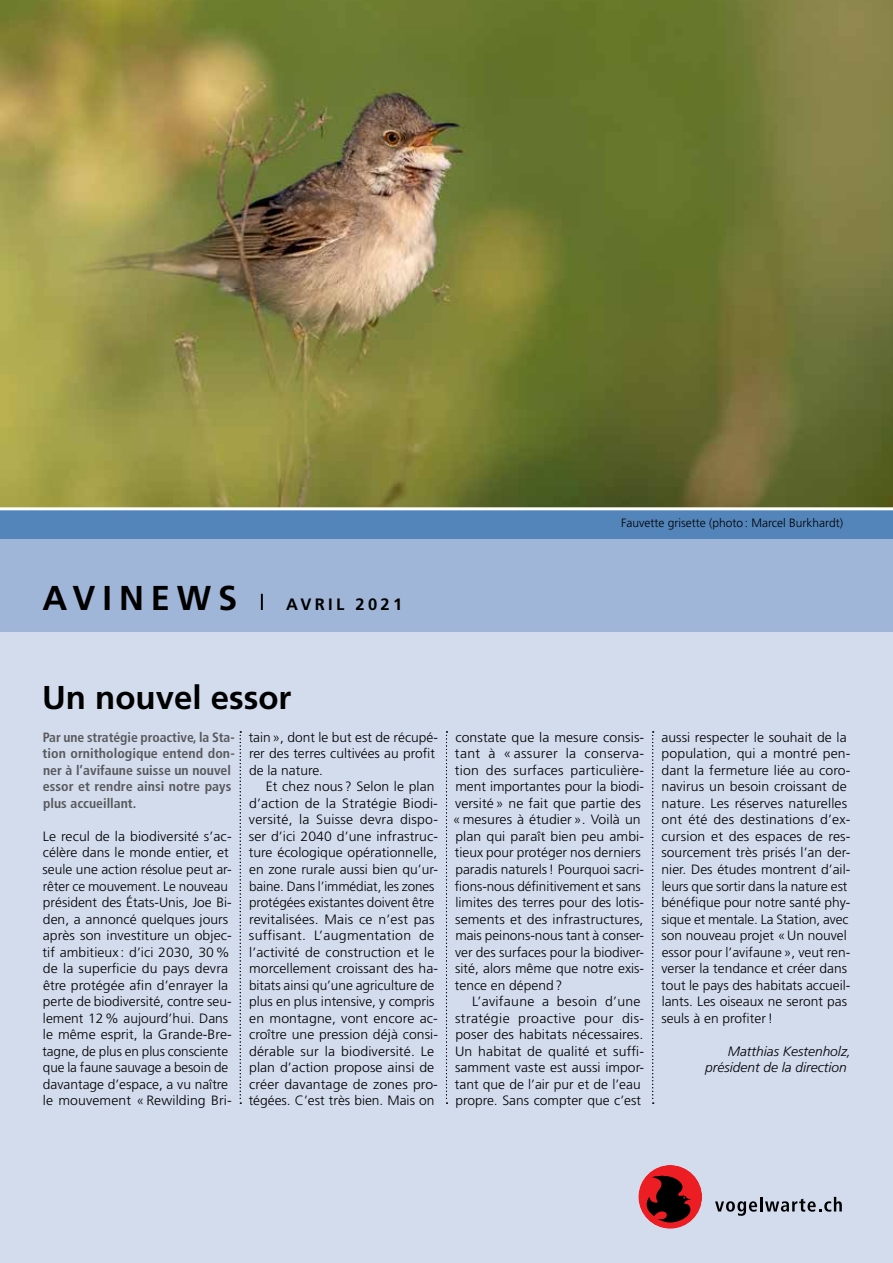
<style>
.page{position:relative;width:893px;height:1263px;background:#fff}
.page>*{position:absolute;margin:0;border:0;box-sizing:border-box;transform-origin:0 0}
.t1{font:700 34.5px "Frutiger";letter-spacing:.2em;color:#000}
.t2{font:700 33px "Frutiger";color:#000}
.t3{font:700 16.5px "Frutiger";letter-spacing:.2em;color:#000}
.t4{font:300 13.5px/16.5px "Frutiger";color:#000}
.t5{font:300 13.5px/16.5px "Frutiger";color:#000;scale:1.04 1}
.t6{font:700 condensed 13.5px/16.5px "Frutiger";color:#58595b}
.t7{font:italic 300 13.5px/16.5px "Frutiger";color:#000}
.t8{font:300 12px "Frutiger";color:#000}
</style>
<div class="page">
<img style="left:0;top:0;width:893px;height:507px">
<div style="left:0;top:626px;width:893px;height:637px;background:#d3dced"></div>
<div style="left:0;top:539px;width:893px;height:92px;background:#a0b6d8"></div>
<div style="left:0;top:509px;width:893px;height:30px;background:#5385bb"></div>
<hr style="left:0;top:507px;width:893px;height:3px;background:#fff">
<svg style="left:715px;top:1201px;width:42px;height:15px"></svg>
<hr style="left:760px;top:1197px;width:3px;height:14px;background:#000">
<svg style="left:765px;top:1197px;width:77px;height:15px"></svg>
<div style="left:638px;top:1165px;width:64px;height:64px;background:#ed1d24;border-radius:50%"></div>
<svg style="left:646px;top:1172px;width:45px;height:51px"></svg>
<svg style="left:261px;top:594px;width:2px;height:16px"></svg>
<svg style="left:240px;top:731px;width:1px;height:373px"></svg>
<svg style="left:446px;top:731px;width:1px;height:373px"></svg>
<svg style="left:652px;top:731px;width:2px;height:373px"></svg>
<h1 class="t1" style="left:43px;top:578px;width:196px">AVINEWS</h1>
<p class="t3" style="left:286px;top:594px;width:117px">AVRIL 2021</p>
<p class="t8" style="left:621px;top:516px;width:223px">Fauvette grisette (photo: Marcel Burkhardt)</p>
<h2 class="t2" style="left:42px;top:678px;width:251px">Un nouvel essor</h2>
<p class="t6" style="left:43px;top:729px;width:194px">Par une stratégie proactive, la Sta&shy;tion ornithologique entend don&shy;ner à l’avifaune suisse un nouvel essor et rendre ainsi notre pays plus accueillant.</p>
<p class="t5" style="left:42px;top:828px;width:183px">Le recul de la biodiversité s’ac&shy;célère dans le monde entier, et seule une action résolue peut ar&shy;rêter ce mouvement. Le nouveau président des États-Unis, Joe Bi&shy;den, a annoncé quelques jours après son investiture un objec&shy;tif ambitieux : d’ici 2030, 30% de la superficie du pays devra être protégée afin d’enrayer la perte de biodiversité, contre seu&shy;lement 12% aujourd’hui. Dans le même esprit, la Grande-Bre&shy;tagne, de plus en plus consciente que la faune sauvage a besoin de davantage d’espace, a vu naître le mouvement « Rewilding Bri-</p>
<p class="t4" style="left:249px;top:729px;width:191px">tain», dont le but est de récupé&shy;rer des terres cultivées au profit de la nature.</p>
<p class="t4" style="left:249px;top:778px;width:191px;text-indent:17px">Et chez nous ? Selon le plan d’action de la Stratégie Biodi&shy;versité, la Suisse devra dispo&shy;ser d’ici 2040 d’une infrastruc&shy;ture écologique opérationnelle, en zone rurale aussi bien qu’ur&shy;baine. Dans l’immédiat, les zones protégées existantes doivent être revitalisées. Mais ce n’est pas suffisant. L’augmentation de l’activité de construction et le morcellement croissant des ha&shy;bitats ainsi qu’une agriculture de plus en plus intensive, y compris en montagne, vont encore ac&shy;croître une pression déjà consi&shy;dérable sur la biodiversité. Le plan d’action propose ainsi de créer davantage de zones pro&shy;tégées. C’est très bien. Mais on</p>
<p class="t5" style="left:453px;top:729px;width:185px">constate que la mesure consis&shy;tant à « assurer la conserva&shy;tion des surfaces particulière&shy;ment importantes pour la biodi&shy;versité» ne fait que partie des «mesures à étudier». Voilà un plan qui paraît bien peu ambi&shy;tieux pour protéger nos derniers paradis naturels! Pourquoi sacri&shy;fions-nous définitivement et sans limites des terres pour des lotis&shy;sements et des infrastructures, mais peinons-nous tant à conser&shy;ver des surfaces pour la biodiver&shy;sité, alors même que notre exis&shy;tence en dépend?</p>
<p class="t5" style="left:455px;top:993px;width:183px;text-indent:17px">L’avifaune a besoin d’une stratégie proactive pour dis&shy;poser des habitats nécessaires.<br>Un habitat de qualité et suffi&shy;samment vaste est aussi impor&shy;tant que de l’air pur et de l’eau propre. Sans compter que c’est</p>
<p class="t4" style="left:661px;top:729px;width:191px">aussi respecter le souhait de la population, qui a montré pen&shy;dant la fermeture liée au coro&shy;navirus un besoin croissant de nature. Les réserves naturelles ont été des destinations d’ex&shy;cursion et des espaces de res&shy;sourcement très prisés l’an der&shy;nier. Des études montrent d’ail&shy;leurs que sortir dans la nature est bénéfique pour notre santé phy&shy;sique et mentale. La Station, avec son nouveau projet «Un nouvel essor pour l’avifaune», veut ren&shy;verser la tendance et créer dans tout le pays des habitats accueil&shy;lants. Les oiseaux ne seront pas seuls à en profiter!</p>
<p class="t7" style="left:705px;top:1042px;width:147px;text-indent:22px">Matthias Kestenholz, président de la direction</p>
</div>
